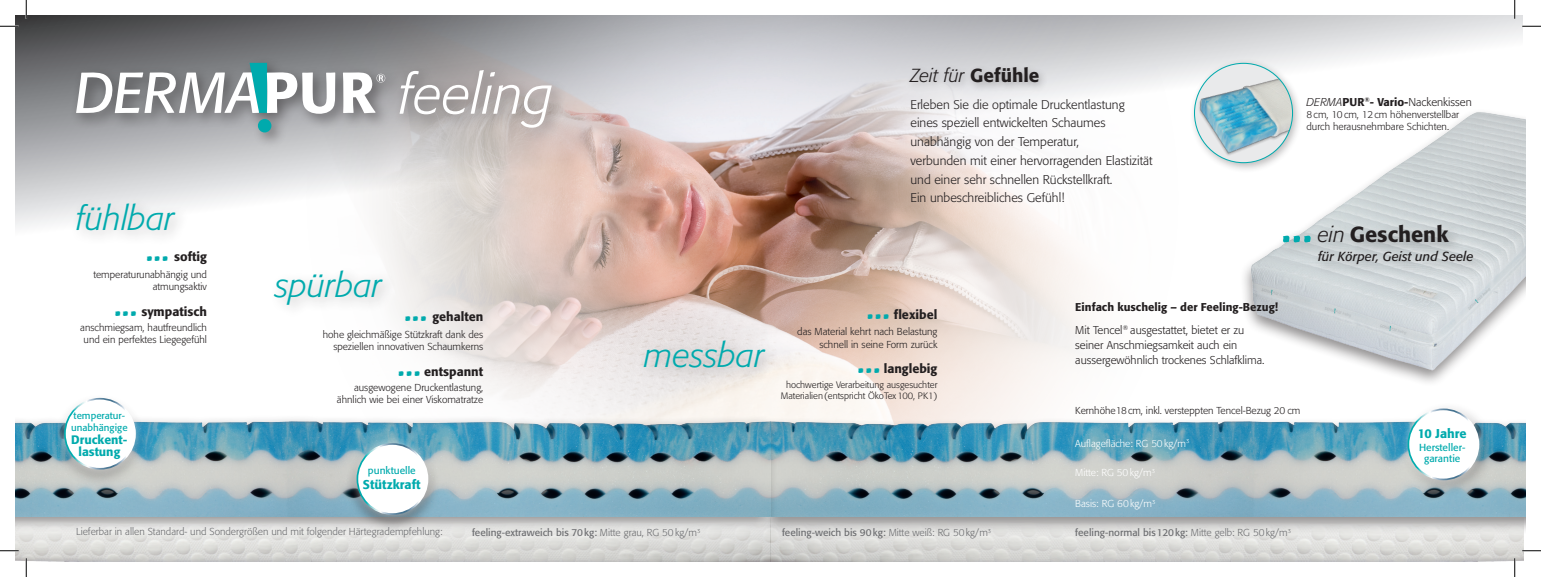
<style>
.page{position:relative;width:1541px;height:577px;background:#fff}
.page>*{position:absolute;margin:0;border:0;box-sizing:border-box;transform-origin:0 0}
.t1{font:italic 300 55px "Formata";color:#fff}
.t2{font:italic 50.62px "Lucida Handwriting";color:#00aaad}
.t3{font:italic 38px "Lucida Handwriting";color:#00aaad}
.t4{font:italic 300 33.38px "Formata";color:#00aaad}
.t5{font:500 21.62px "Formata";color:#231f20}
.t6{font:italic 300 18.75px "Formata";color:#231f20}
.t7{font:italic 13px "Formata";color:#231f20}
.t8{font:500 12.62px "Formata";color:#00aaad}
.t9{font:300 12.5px/18.8px "Formata";color:#231f20}
.t10{font:500 12.5px "Formata";color:#231f20}
.t11{font:500 12.12px/12.1px "Formata";color:#00aaad;text-align:center}
.t12{font:300 11.25px/15px "Formata";color:#231f20}
.t13{font:500 11.25px/22.5px "Formata";color:#231f20}
.t14{font:10.12px/11px "Formata";color:#00aaad;text-align:center}
.t15{font:300 10px/12.5px "Formata";color:#231f20;text-align:right}
.t16{font:10px "Formata";color:#6c6d70}
.t17{font:300 10px "Formata";color:#6c6d70}
.t18{font:300 10px "Formata";color:#fff}
.t19{font:9.75px/11.4px "Formata";color:#00aaad}
.t20{font:300 9.25px/11.1px "Formata";color:#231f20;text-align:center}
.s1{font-weight:500;font-style:normal}
.s2{font-style:italic}
.s3{font-weight:500}
.s4{font-weight:300;font-style:italic}
.s5{font-weight:300}
</style>
<div class="page">
<img style="left:16px;top:533px;width:1507px;height:28px">
<svg style="left:16px;top:16px;width:1506px;height:211px"></svg>
<img style="left:290px;top:16px;width:904px;height:390px">
<div style="left:758px;top:416px;width:767px;height:119px;background:#231f20;opacity:.5"></div>
<img style="left:551px;top:406px;width:974px;height:110px">
<div style="left:16px;top:414px;width:761px;height:119px;background:#231f20;opacity:.5"></div>
<img style="left:1229px;top:52px;width:296px;height:331px">
<div style="left:1277px;top:219px;width:212px;height:61px;background:#231f20;opacity:.3"></div>
<div style="left:71px;top:197px;width:120px;height:49px;background:#231f20;opacity:.3"></div>
<div style="left:268px;top:265px;width:130px;height:55px;background:#f8f8f8"></div>
<div style="left:638px;top:334px;width:143px;height:49px;background:#231f20;opacity:.3"></div>
<div style="left:52px;top:393px;width:95px;height:95px;background:#231f20;opacity:.3"></div>
<div style="left:56px;top:390px;width:88px;height:87px;background:#fff;opacity:.5"></div>
<div style="left:65px;top:399px;width:70px;height:70px;background:#fff;border-radius:50%"></div>
<div style="left:64px;top:398px;width:72px;height:72px;border:2px solid #fff;border-radius:50%"></div>
<div style="left:345px;top:439px;width:95px;height:95px;background:#231f20;opacity:.5"></div>
<div style="left:349px;top:435px;width:87px;height:88px;background:#fff;opacity:.5"></div>
<div style="left:357px;top:444px;width:70px;height:70px;background:#fff;border-radius:50%"></div>
<div style="left:356px;top:443px;width:72px;height:72px;border:2px solid #fff;border-radius:50%"></div>
<div style="left:393px;top:64px;width:175px;height:80px;background:#231f20;opacity:.4"></div>
<div style="left:70px;top:56px;width:331px;height:93px;background:#231f20;opacity:.5"></div>
<div style="left:258px;top:119px;width:13px;height:13px;background:#00aaad;border-radius:50%"></div>
<svg style="left:76px;top:63px;width:309px;height:51px"></svg>
<div style="left:1401px;top:402px;width:95px;height:95px;background:#231f20;opacity:.3"></div>
<div style="left:1399px;top:401px;width:88px;height:87px;background:#fff;opacity:.5"></div>
<div style="left:1408px;top:409px;width:70px;height:70px;background:#fff;border-radius:50%"></div>
<div style="left:1407px;top:408px;width:72px;height:72px;border:2px solid #fff;border-radius:50%"></div>
<div style="left:1189px;top:58px;width:114px;height:115px;background:#231f20;opacity:.3"></div>
<img style="left:1194px;top:63px;width:98px;height:99px">
<div style="left:905px;top:63px;width:143px;height:30px;background:#231f20;opacity:.3"></div>
<svg style="left:0;top:25px;width:19px;height:2px"></svg>
<svg style="left:1522px;top:25px;width:19px;height:2px"></svg>
<svg style="left:0;top:550px;width:19px;height:1px"></svg>
<svg style="left:1522px;top:550px;width:19px;height:1px"></svg>
<svg style="left:25px;top:0;width:2px;height:19px"></svg>
<svg style="left:25px;top:558px;width:2px;height:19px"></svg>
<svg style="left:1514px;top:0;width:1px;height:19px"></svg>
<svg style="left:1514px;top:558px;width:1px;height:19px"></svg>
<h3 class="t4" style="left:76px;top:198px;width:100px">fühlbar</h3>
<h3 class="t3" style="left:141px;top:225px;width:30px">...</h3>
<p class="t10" style="left:174px;top:249px;width:34px">softig</p>
<p class="t15" style="left:93px;top:268px;width:115px">temperaturunabhängig und atmungsaktiv</p>
<h3 class="t3" style="left:109px;top:279px;width:30px">...</h3>
<p class="t10" style="left:141px;top:303px;width:67px">sympatisch</p>
<p class="t15" style="left:80px;top:321px;width:128px;text-align:center">anschmiegsam, hautfreundlich und ein perfektes Liegegefühl</p>
<p class="t19" style="left:71px;top:410px;width:58px">temperatur&shy;unabhängige</p>
<p class="t11" style="left:71px;top:434px;width:58px">Druckent&shy;lastung</p>
<h1 class="t1" style="left:399px;top:62px;width:156px">feeling</h1>
<h3 class="t4" style="left:275px;top:265px;width:109px">spürbar</h3>
<h3 class="t3" style="left:399px;top:284px;width:30px">...</h3>
<p class="t10" style="left:432px;top:309px;width:52px">gehalten</p>
<p class="t15" style="left:323px;top:328px;width:162px">hohe gleichmäßige Stützkraft dank des speziellen innovativen Schaumkerns</p>
<h3 class="t3" style="left:393px;top:339px;width:30px">...</h3>
<p class="t10" style="left:424px;top:363px;width:61px">entspannt</p>
<p class="t15" style="left:337px;top:381px;width:148px">ausgewogene Druckentlastung, ähnlich wie bei einer Viskomatratze</p>
<p class="t14" style="left:368px;top:465px;width:49px">punktuelle</p>
<p class="t8" style="left:363px;top:477px;width:59px">Stützkraft</p>
<h3 class="t4" style="left:644px;top:335px;width:122px">messbar</h3>
<h3 class="t6" style="left:910px;top:65px;width:130px">Zeit für <span class="s1">Gefühle</span></h3>
<p class="t9" style="left:910px;top:95px;width:244px">Erleben Sie die optimale Druckentlastung eines speziell entwickelten Schaumes unabhängig von der Temperatur,<br>verbunden mit einer hervorragenden Elastizität und einer sehr schnellen Rückstellkraft.<br>Ein unbeschreibliches Gefühl!</p>
<p class="t12" style="left:1306px;top:94px;width:167px"><span class="s2">DERMA</span><span class="s3">PUR</span><sup>®</sup><span class="s3">- Vario-</span>Nackenkissen</p>
<p class="t15" style="left:1306px;top:108px;width:154px;line-height:12px;text-align:left">8cm, 10cm, 12cm höhenverstellbar durch herausnehmbare Schichten.</p>
<h2 class="t2" style="left:1275px;top:194px;width:39px">...</h2>
<h3 class="t5" style="left:1317px;top:221px;width:132px"><span class="s4">ein</span> Geschenk</h3>
<h3 class="t7" style="left:1318px;top:249px;width:157px">für Körper, Geist und Seele</h3>
<h3 class="t3" style="left:862px;top:282px;width:30px">...</h3>
<p class="t10" style="left:894px;top:307px;width:45px">flexibel</p>
<p class="t15" style="left:797px;top:326px;width:142px">das Material kehrt nach Belastung schnell in seine Form zurück</p>
<p class="t20" style="left:781px;top:379px;width:158px">hochwertige Verarbeitung ausgesuchter<br>Materialien(entspricht ÖkoTex100, PK1)</p>
<h3 class="t3" style="left:852px;top:337px;width:30px">...</h3>
<p class="t10" style="left:884px;top:361px;width:55px">langlebig</p>
<p class="t13" style="left:1075px;top:296px;width:204px">Einfach kuschelig – der Feeling-Bezug!<br><span class="s5">Mit Tencel</span><sup>®</sup> <span class="s5">ausgestattet, bietet er zu</span></p>
<p class="t12" style="left:1075px;top:337px;width:191px">seiner Anschmiegsamkeit auch ein aussergewöhnlich trockenes Schlafklima.</p>
<p class="t15" style="left:1075px;top:404px;width:227px">Kernhöhe18cm, inkl. versteppten Tencel-Bezug 20 cm</p>
<p class="t18" style="left:1075px;top:437px;width:116px">Auflagefläche: RG 50kg/m<sup>3</sup></p>
<p class="t18" style="left:1075px;top:467px;width:81px">Mitte: RG 50kg/m<sup>3</sup></p>
<p class="t18" style="left:1075px;top:498px;width:82px">Basis: RG 60kg/m<sup>3</sup></p>
<p class="t8" style="left:1417px;top:426px;width:51px">10 Jahre</p>
<p class="t14" style="left:1419px;top:441px;width:48px">Hersteller&shy;garantie</p>
<p class="t17" style="left:76px;top:526px;width:368px">Lieferbar in allen Standard- und Sondergrößen und mit folgender Härtegradempfehlung:</p>
<p class="t16" style="left:472px;top:526px;width:230px">feeling-extraweich bis 70kg: <span class="s5">Mitte grau, RG 50kg/m</span><sup>3</sup></p>
<p class="t16" style="left:782px;top:526px;width:211px">feeling-weich bis 90kg: <span class="s5">Mitte weiß: RG 50kg/m</span><sup>3</sup></p>
<p class="t16" style="left:1075px;top:526px;width:217px">feeling-normal bis120kg: <span class="s5">Mitte gelb: RG 50kg/m</span><sup>3</sup></p>
</div>
